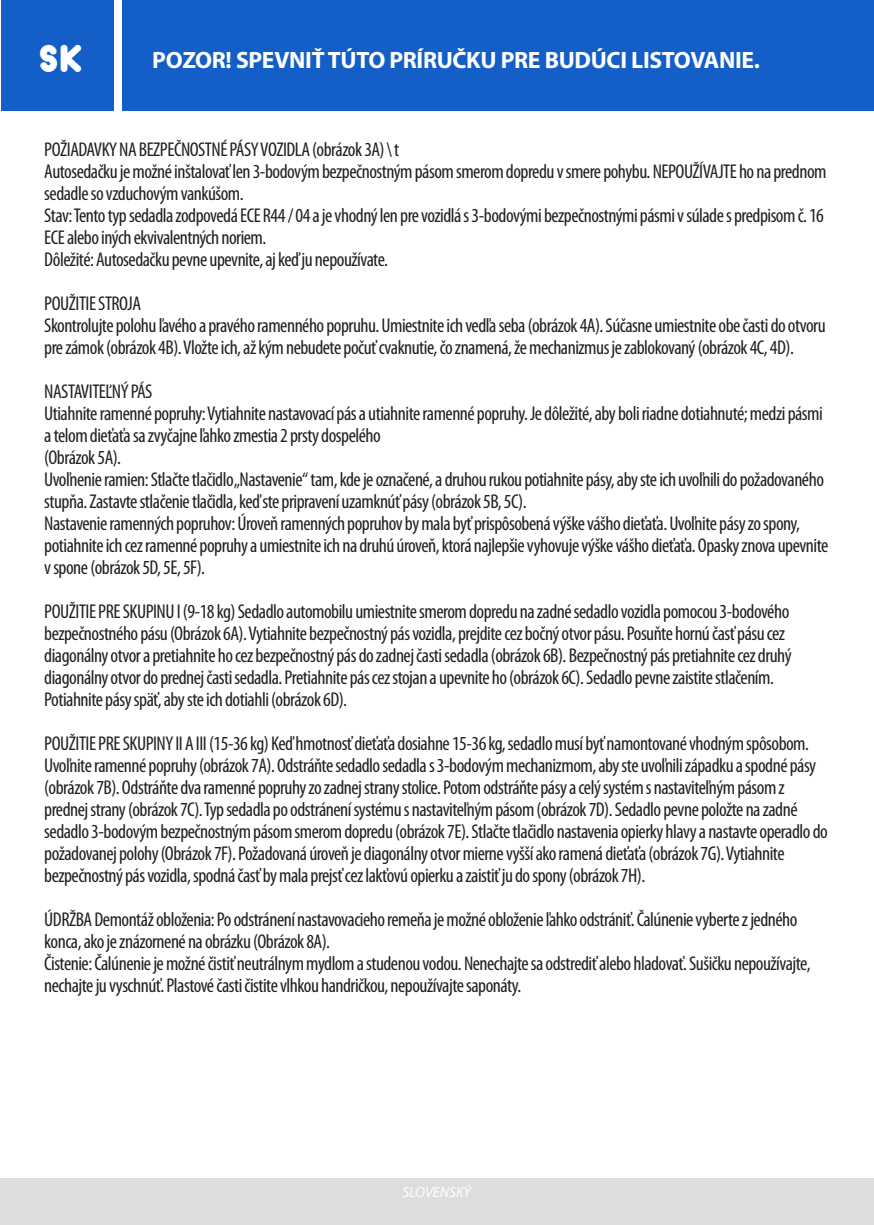
<style>
.page{position:relative;width:874px;height:1225px;background:#fff}
.page>*{position:absolute;margin:0;border:0;box-sizing:border-box;transform-origin:0 0}
.t1{font:34.8px "Dunkin";color:#fff}
.t2{font:700 23.6px "Myriad Pro";letter-spacing:-.015em;color:#fff}
.t3{font:condensed 20px/22px "Myriad Pro";letter-spacing:-.025em;color:#231f20}
.t4{font:italic 14.8px "Myriad Pro";color:#fff}
</style>
<div class="page">
<div style="left:0;top:1178px;width:873px;height:46px;background:#dcdddf"></div>
<div style="left:122px;top:0;width:751px;height:110px;background:#145fc7"></div>
<div style="left:1px;top:0;width:112px;height:110px;background:#145fc7"></div>
<h1 class="t1" style="left:40px;top:29px;width:46px">SK</h1>
<p class="t2" style="left:152px;top:45px;width:608px">POZOR! SPEVNIŤ TÚTO PRÍRUČKU PRE BUDÚCI LISTOVANIE.</p>
<p class="t3" style="left:44px;top:138px;width:783px">POŽIADAVKY NA BEZPEČNOSTNÉ PÁSY VOZIDLA (obrázok 3A) \ t<br>Autosedačku je možné inštalovať len 3-bodovým bezpečnostným pásom smerom dopredu v smere pohybu. NEPOUŽÍVAJTE ho na prednom sedadle so vzduchovým vankúšom.<br>Stav: Tento typ sedadla zodpovedá ECE R44 / 04 a je vhodný len pre vozidlá s 3-bodovými bezpečnostnými pásmi v súlade s predpisom č. 16<br>ECE alebo iných ekvivalentných noriem.<br>Dôležité: Autosedačku pevne upevnite, aj keď ju nepoužívate.</p>
<p class="t3" style="left:44px;top:292px;width:782px">POUŽITIE STROJA<br>Skontrolujte polohu ľavého a pravého ramenného popruhu. Umiestnite ich vedľa seba (obrázok 4A). Súčasne umiestnite obe časti do otvoru pre zámok (obrázok 4B). Vložte ich, až kým nebudete počuť cvaknutie, čo znamená, že mechanizmus je zablokovaný (obrázok 4C, 4D).</p>
<p class="t3" style="left:44px;top:380px;width:785px">NASTAVITEĽNÝ PÁS<br>Utiahnite ramenné popruhy: Vytiahnite nastavovací pás a utiahnite ramenné popruhy. Je dôležité, aby boli riadne dotiahnuté; medzi pásmi a telom dieťaťa sa zvyčajne ľahko zmestia 2 prsty dospelého<br>(Obrázok 5A).<br>Uvoľnenie ramien: Stlačte tlačidlo „Nastavenie“ tam, kde je označené, a druhou rukou potiahnite pásy, aby ste ich uvoľnili do požadovaného stupňa. Zastavte stlačenie tlačidla, keď ste pripravení uzamknúť pásy (obrázok 5B, 5C).<br>Nastavenie ramenných popruhov: Úroveň ramenných popruhov by mala byť prispôsobená výške vášho dieťaťa. Uvoľnite pásy zo spony, potiahnite ich cez ramenné popruhy a umiestnite ich na druhú úroveň, ktorá najlepšie vyhovuje výške vášho dieťaťa. Opasky znova upevnite v spone (obrázok 5D, 5E, 5F).</p>
<p class="t3" style="left:44px;top:600px;width:748px">POUŽITIE PRE SKUPINU I (9-18 kg) Sedadlo automobilu umiestnite smerom dopredu na zadné sedadlo vozidla pomocou 3-bodového bezpečnostného pásu (Obrázok 6A). Vytiahnite bezpečnostný pás vozidla, prejdite cez bočný otvor pásu. Posuňte hornú časť pásu cez diagonálny otvor a pretiahnite ho cez bezpečnostný pás do zadnej časti sedadla (obrázok 6B). Bezpečnostný pás pretiahnite cez druhý diagonálny otvor do prednej časti sedadla. Pretiahnite pás cez stojan a upevnite ho (obrázok 6C). Sedadlo pevne zaistite stlačením.<br>Potiahnite pásy späť, aby ste ich dotiahli (obrázok 6D).</p>
<p class="t3" style="left:44px;top:732px;width:784px">POUŽITIE PRE SKUPINY II A III (15-36 kg) Keď hmotnosť dieťaťa dosiahne 15-36 kg, sedadlo musí byť namontované vhodným spôsobom.<br>Uvoľnite ramenné popruhy (obrázok 7A). Odstráňte sedadlo sedadla s 3-bodovým mechanizmom, aby ste uvoľnili západku a spodné pásy (obrázok 7B). Odstráňte dva ramenné popruhy zo zadnej strany stolice. Potom odstráňte pásy a celý systém s nastaviteľným pásom z prednej strany (obrázok 7C). Typ sedadla po odstránení systému s nastaviteľným pásom (obrázok 7D). Sedadlo pevne položte na zadné sedadlo 3-bodovým bezpečnostným pásom smerom dopredu (obrázok 7E). Stlačte tlačidlo nastavenia opierky hlavy a nastavte operadlo do požadovanej polohy (Obrázok 7F). Požadovaná úroveň je diagonálny otvor mierne vyšší ako ramená dieťaťa (obrázok 7G). Vytiahnite bezpečnostný pás vozidla, spodná časť by mala prejsť cez lakťovú opierku a zaistiť ju do spony (obrázok 7H).</p>
<p class="t3" style="left:44px;top:908px;width:767px">ÚDRŽBA Demontáž obloženia: Po odstránení nastavovacieho remeňa je možné obloženie ľahko odstrániť. Čalúnenie vyberte z jedného konca, ako je znázornené na obrázku (Obrázok 8A).<br>Čistenie: Čalúnenie je možné čistiť neutrálnym mydlom a studenou vodou. Nenechajte sa odstrediť alebo hladovať. Sušičku nepoužívajte, nechajte ju vyschnúť. Plastové časti čistite vlhkou handričkou, nepoužívajte saponáty.</p>
<p class="t4" style="left:402px;top:1183px;width:70px">SLOVENSKÝ</p>
</div>
